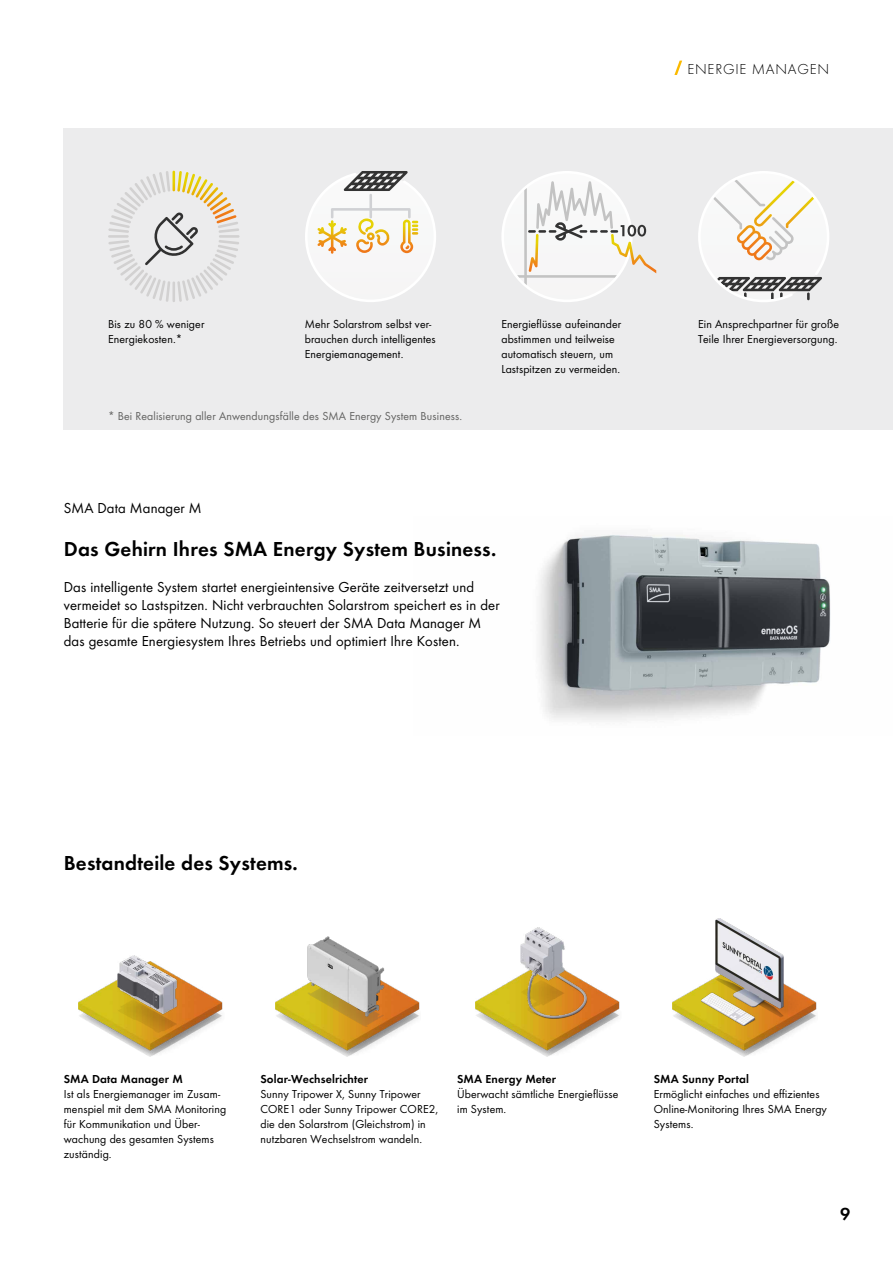
<style>
.page{position:relative;width:893px;height:1263px;background:#fff}
.page>*{position:absolute;margin:0;border:0;box-sizing:border-box;transform-origin:0 0}
.t1{font:600 21px "SMA Futura Global";letter-spacing:.01em;color:#000}
.t2{font:600 18px "SMA Futura Global";color:#000}
.t3{font:15px/18px "SMA Futura Global";letter-spacing:.01em;color:#000}
.t4{font:15px "SMA Futura Global Light";letter-spacing:.05em;color:#000}
.t5{font:12px/15px "SMA Futura Global";letter-spacing:.01em;color:#000}
.t6{font:600 12px "SMA Futura Global";letter-spacing:.01em;color:#000}
.t7{font:12px "SMA Futura Global";letter-spacing:.01em;color:#636362}
</style>
<div class="page">
<img style="left:539px;top:534px;width:292px;height:187px">
<img style="left:672px;top:985px;width:145px;height:72px">
<img style="left:79px;top:973px;width:144px;height:84px">
<div style="left:64px;top:128px;width:829px;height:301px;background:#ececed"></div>
<svg style="left:674px;top:61px;width:8px;height:14px"></svg>
<svg style="left:305px;top:171px;width:131px;height:131px"></svg>
<svg style="left:501px;top:171px;width:155px;height:131px"></svg>
<svg style="left:698px;top:171px;width:131px;height:131px"></svg>
<img style="left:118px;top:955px;width:71px;height:78px">
<img style="left:275px;top:936px;width:145px;height:121px">
<img style="left:476px;top:975px;width:144px;height:81px">
<img style="left:520px;top:928px;width:69px;height:90px">
<img style="left:701px;top:919px;width:103px;height:107px">
<svg style="left:108px;top:171px;width:132px;height:131px"></svg>
<p class="t4" style="left:687px;top:60px;width:143px">ENERGIE MANAGEN</p>
<p class="t5" style="left:108px;top:316px;width:98px">Bis zu 80 % weniger<br>Energiekosten.*</p>
<p class="t5" style="left:305px;top:316px;width:132px">Mehr Solarstrom selbst ver&shy;brauchen durch intelligentes<br>Energiemanagement.</p>
<p class="t5" style="left:501px;top:316px;width:121px">Energieflüsse aufeinander abstimmen und teilweise automatisch steuern, um<br>Lastspitzen zu vermeiden.</p>
<p class="t5" style="left:698px;top:316px;width:142px">Ein Ansprechpartner für große<br>Teile Ihrer Energieversorgung.</p>
<p class="t7" style="left:108px;top:409px;width:356px">* Bei Realisierung aller Anwendungsfälle des SMA Energy System Business.</p>
<p class="t3" style="left:64px;top:499px;width:139px">SMA Data Manager M</p>
<h1 class="t1" style="left:64px;top:536px;width:434px">Das Gehirn Ihres SMA Energy System Business.</h1>
<p class="t3" style="left:64px;top:577px;width:437px">Das intelligente System startet energieintensive Geräte zeitversetzt und vermeidet so Lastspitzen. Nicht verbrauchten Solarstrom speichert es in der Batterie für die spätere Nutzung. So steuert der SMA Data Manager M das gesamte Energiesystem Ihres Betriebs und optimiert Ihre Kosten.</p>
<h1 class="t1" style="left:64px;top:851px;width:236px">Bestandteile des Systems.</h1>
<p class="t6" style="left:64px;top:1072px;width:121px">SMA Data Manager M</p>
<p class="t5" style="left:64px;top:1087px;width:164px">Ist als Energiemanager im Zusam&shy;menspiel mit dem SMA Monitoring für Kommunikation und Über&shy;wachung des gesamten Systems zuständig.</p>
<p class="t6" style="left:260px;top:1072px;width:109px">Solar-Wechselrichter</p>
<p class="t5" style="left:260px;top:1087px;width:179px">Sunny Tripower X, Sunny Tripower CORE1 oder Sunny Tripower CORE2, die den Solarstrom (Gleichstrom) in nutzbaren Wechselstrom wandeln.</p>
<p class="t6" style="left:457px;top:1072px;width:101px">SMA Energy Meter</p>
<p class="t5" style="left:457px;top:1087px;width:163px">Überwacht sämtliche Energieflüsse im System.</p>
<p class="t6" style="left:654px;top:1072px;width:97px">SMA Sunny Portal</p>
<p class="t5" style="left:654px;top:1087px;width:175px">Ermöglicht einfaches und effizientes<br>Online-Monitoring Ihres SMA Energy<br>Systems.</p>
<h2 class="t2" style="left:840px;top:1204px;width:12px">9</h2>
</div>
